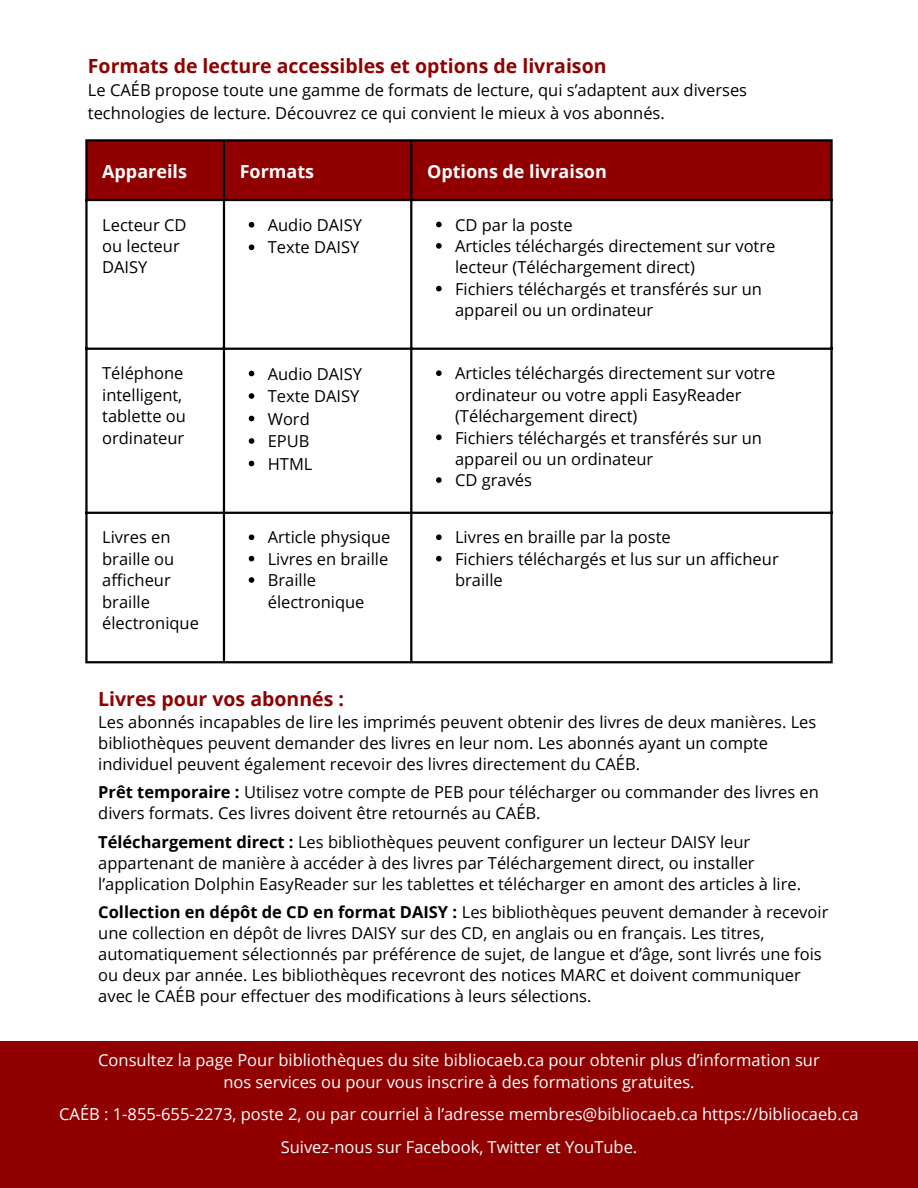
<style>
.page{position:relative;width:918px;height:1188px;background:#fff}
.page>*{position:absolute;margin:0;border:0;box-sizing:border-box;transform-origin:0 0}
.t1{font:700 19.5px "Open Sans";color:#900000}
.t2{font:700 18px "Open Sans";color:#fff}
.t3{font:16.5px/21.3px "Open Sans";color:#000}
.t4{font:16.5px/22.5px "Open Sans";color:#fff;text-align:center}
.s1{font-weight:700}
</style>
<div class="page">
<div style="left:0;top:1042px;width:918px;height:146px;background:#900000"></div>
<div style="left:88px;top:142px;width:742px;height:57px;background:#900000"></div>
<svg style="left:249px;top:222px;width:5px;height:6px"></svg>
<svg style="left:249px;top:244px;width:5px;height:6px"></svg>
<svg style="left:436px;top:222px;width:6px;height:5px"></svg>
<svg style="left:436px;top:243px;width:6px;height:6px"></svg>
<svg style="left:436px;top:286px;width:6px;height:5px"></svg>
<svg style="left:249px;top:371px;width:5px;height:5px"></svg>
<svg style="left:249px;top:393px;width:5px;height:6px"></svg>
<svg style="left:249px;top:416px;width:5px;height:5px"></svg>
<svg style="left:249px;top:438px;width:5px;height:6px"></svg>
<svg style="left:249px;top:461px;width:5px;height:5px"></svg>
<svg style="left:436px;top:370px;width:6px;height:6px"></svg>
<svg style="left:436px;top:435px;width:6px;height:5px"></svg>
<svg style="left:436px;top:477px;width:6px;height:6px"></svg>
<svg style="left:249px;top:534px;width:5px;height:6px"></svg>
<svg style="left:249px;top:556px;width:5px;height:5px"></svg>
<svg style="left:249px;top:577px;width:5px;height:6px"></svg>
<svg style="left:436px;top:534px;width:6px;height:6px"></svg>
<svg style="left:436px;top:556px;width:6px;height:5px"></svg>
<hr style="left:85px;top:142px;width:3px;height:519px;background:#000">
<hr style="left:223px;top:142px;width:2px;height:519px;background:#000">
<hr style="left:410px;top:142px;width:2px;height:519px;background:#000">
<hr style="left:830px;top:142px;width:3px;height:519px;background:#000">
<hr style="left:85px;top:139px;width:748px;height:3px;background:#000">
<hr style="left:85px;top:199px;width:748px;height:2px;background:#000">
<hr style="left:85px;top:348px;width:748px;height:2px;background:#000">
<hr style="left:85px;top:512px;width:748px;height:2px;background:#000">
<hr style="left:85px;top:661px;width:748px;height:2px;background:#000">
<p class="t1" style="left:88px;top:52px;width:520px">Formats de lecture accessibles et options de livraison</p>
<p class="t3" style="left:88px;top:79px;width:661px;line-height:22.5px">Le CAÉB propose toute une gamme de formats de lecture, qui s’adaptent aux diverses technologies de lecture. Découvrez ce qui convient le mieux à vos abonnés.</p>
<p class="t2" style="left:102px;top:158px;width:86px">Appareils</p>
<p class="t2" style="left:240px;top:158px;width:76px">Formats</p>
<p class="t2" style="left:427px;top:158px;width:181px">Options de livraison</p>
<p class="t3" style="left:102px;top:214px;width:86px">Lecteur CD ou lecteur<br>DAISY</p>
<p class="t3" style="left:268px;top:213px;width:96px;line-height:22.5px">Audio DAISY<br>Texte DAISY</p>
<p class="t3" style="left:455px;top:214px;width:322px">CD par la poste<br>Articles téléchargés directement sur votre lecteur (Téléchargement direct)<br>Fichiers téléchargés et transférés sur un appareil ou un ordinateur</p>
<p class="t3" style="left:102px;top:362px;width:85px">Téléphone intelligent, tablette ou ordinateur</p>
<p class="t3" style="left:268px;top:362px;width:96px;line-height:22.5px">Audio DAISY<br>Texte DAISY<br>Word<br>EPUB<br>HTML</p>
<p class="t3" style="left:455px;top:362px;width:322px">Articles téléchargés directement sur votre ordinateur ou votre appli EasyReader (Téléchargement direct)<br>Fichiers téléchargés et transférés sur un appareil ou un ordinateur<br>CD gravés</p>
<p class="t3" style="left:102px;top:526px;width:98px">Livres en braille ou afficheur braille électronique</p>
<p class="t3" style="left:268px;top:526px;width:124px">Article physique<br>Livres en braille<br>Braille électronique</p>
<p class="t3" style="left:455px;top:526px;width:325px">Livres en braille par la poste<br>Fichiers téléchargés et lus sur un afficheur braille</p>
<p class="t1" style="left:98px;top:685px;width:247px">Livres pour vos abonnés :</p>
<p class="t3" style="left:98px;top:711px;width:720px">Les abonnés incapables de lire les imprimés peuvent obtenir des livres de deux manières. Les bibliothèques peuvent demander des livres en leur nom. Les abonnés ayant un compte individuel peuvent également recevoir des livres directement du CAÉB.</p>
<p class="t3" style="left:98px;top:781px;width:722px"><span class="s1">Prêt temporaire :</span> Utilisez votre compte de PEB pour télécharger ou commander des livres en divers formats. Ces livres doivent être retournés au CAÉB.</p>
<p class="t3" style="left:98px;top:831px;width:704px"><span class="s1">Téléchargement direct :</span> Les bibliothèques peuvent configurer un lecteur DAISY leur appartenant de manière à accéder à des livres par Téléchargement direct, ou installer l’application Dolphin EasyReader sur les tablettes et télécharger en amont des articles à lire.</p>
<p class="t3" style="left:98px;top:901px;width:732px"><span class="s1">Collection en dépôt de CD en format DAISY :</span> Les bibliothèques peuvent demander à recevoir une collection en dépôt de livres DAISY sur des CD, en anglais ou en français. Les titres, automatiquement sélectionnés par préférence de sujet, de langue et d’âge, sont livrés une fois ou deux par année. Les bibliothèques recevront des notices MARC et doivent communiquer avec le CAÉB pour effectuer des modifications à leurs sélections.</p>
<p class="t4" style="left:98px;top:1048px;width:723px">Consultez la page Pour bibliothèques du site bibliocaeb.ca pour obtenir plus d’information sur nos services ou pour vous inscrire à des formations gratuites.</p>
<p class="t4" style="left:59px;top:1103px;width:801px">CAÉB : 1-855-655-2273, poste 2, ou par courriel à l’adresse membres@bibliocaeb.ca https://bibliocaeb.ca</p>
<p class="t4" style="left:281px;top:1136px;width:358px">Suivez-nous sur Facebook, Twitter et YouTube.</p>
</div>
